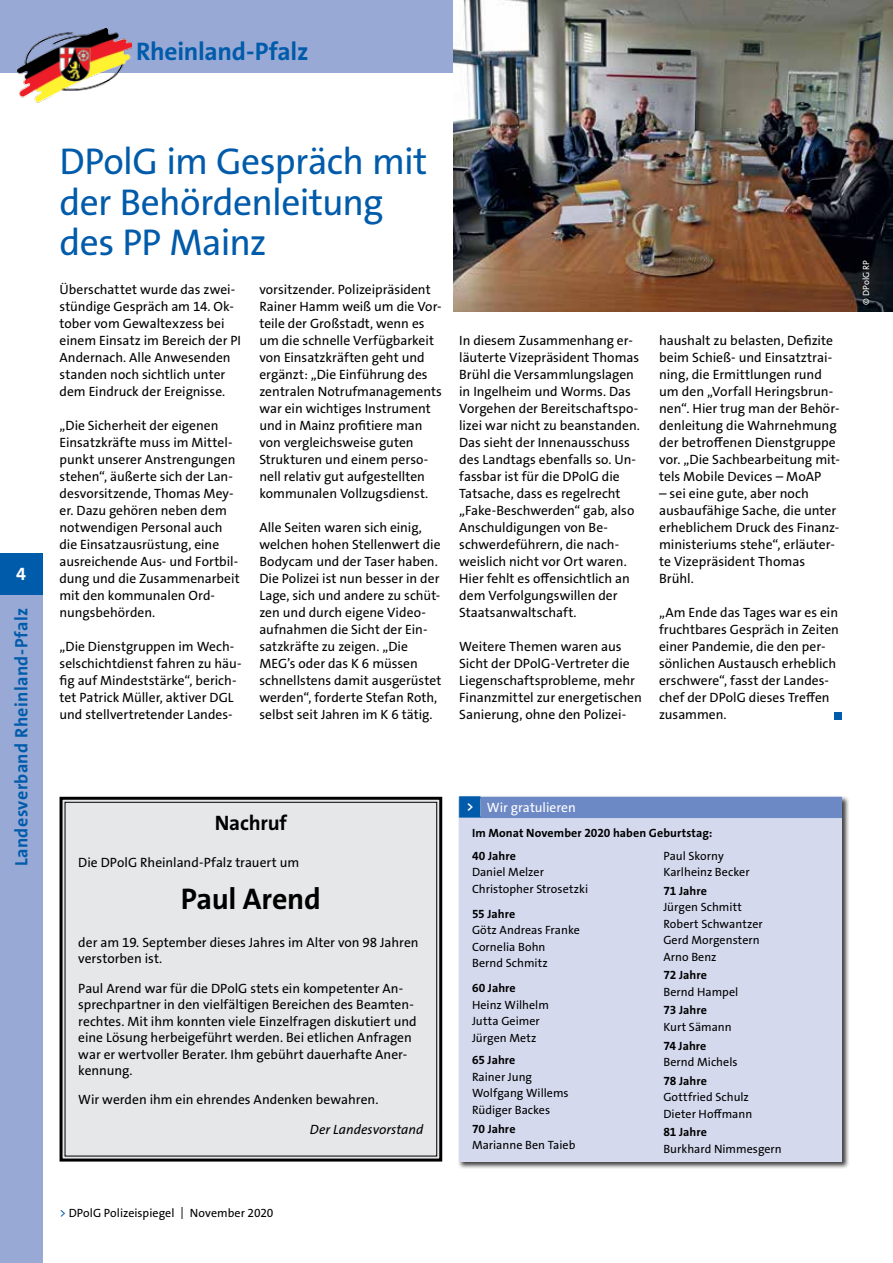
<style>
.page{position:relative;width:893px;height:1263px;background:#fff}
.page>*{position:absolute;margin:0;border:0;box-sizing:border-box;transform-origin:0 0}
.t1{font:37.5px/40.5px "The Sans Os F";letter-spacing:-.015em;color:#005baa}
.t2{font:700 30px "The Sans Os F";letter-spacing:-.01em;color:#000}
.t3{font:700 25.5px "The Sans Os F";letter-spacing:-.01em;color:#005baa}
.t4{font:700 21px "The Sans Os F";letter-spacing:-.01em;color:#000}
.t5{font:700 18px "The Sans Os F";letter-spacing:.02em;color:#005baa}
.t6{font:700 18px "The Sans Os F";color:#fff}
.t7{font:13.5px/17px "The Sans Os F";color:#000}
.t8{font:italic 13.5px "The Sans Os F";letter-spacing:.005em;color:#000}
.t9{font:13.5px "The Sans Os F";color:#fff}
.t10{font:12px/16.5px "The Sans Os F";letter-spacing:.005em;color:#000}
.t11{font:700 12px/23px "The Sans Os F";letter-spacing:.005em;color:#000}
.t12{font:9px "The Sans Os F";letter-spacing:.015em;color:#fff}
.s1{color:#005baa}
.s2{font-family:"Top Numbers";color:#005baa}
</style>
<div class="page">
<div style="left:458px;top:795px;width:391px;height:374px;background:#000;opacity:.75"></div>
<div style="left:459px;top:797px;width:383px;height:364px;background:#d4d9ee"></div>
<div style="left:480px;top:797px;width:362px;height:21px;background:#6d89c5"></div>
<div style="left:463px;top:799px;width:17px;height:17px;background:#fff"></div>
<div style="left:59px;top:796px;width:384px;height:366px;background:#e6e7e8"></div>
<div style="left:65px;top:802px;width:372px;height:354px;border:1px solid #000"></div>
<div style="left:835px;top:712px;width:7px;height:7px;background:#005baa"></div>
<img style="left:453px;top:0;width:440px;height:311px">
<div style="left:0;top:553px;width:43px;height:42px;background:#005baa"></div>
<div style="left:0;top:595px;width:43px;height:668px;background:#98a9d6"></div>
<div style="left:0;top:0;width:453px;height:72px;background:#98a9d6"></div>
<img style="left:18px;top:28px;width:114px;height:75px">
<h3 class="t3" style="left:136px;top:35px;width:174px">Rheinland-Pfalz</h3>
<h3 class="t6" style="left:16px;top:562px;width:11px">4</h3>
<h3 class="t5" style="left:10px;top:866px;width:260px;rotate:-90deg">Landesverband Rheinland-Pfalz</h3>
<h1 class="t1" style="left:60px;top:142px;width:369px">DPolG im Gespräch mit der Behördenleitung des PP Mainz</h1>
<p class="t7" style="left:60px;top:281px;width:183px">Überschattet wurde das zwei&shy;stündige Gespräch am 14. Ok&shy;tober vom Gewaltexzess bei einem Einsatz im Bereich der PI<br>Andernach. Alle Anwesenden standen noch sichtlich unter dem Eindruck der Ereignisse.</p>
<p class="t7" style="left:60px;top:417px;width:182px">„Die Sicherheit der eigenen<br>Einsatzkräfte muss im Mittel&shy;punkt unserer Anstrengungen stehen“, äußerte sich der Lan&shy;desvorsitzende, Thomas Mey&shy;er. Dazu gehören neben dem notwendigen Personal auch die Einsatzausrüstung, eine ausreichende Aus- und Fortbil&shy;dung und die Zusammenarbeit mit den kommunalen Ord&shy;nungsbehörden.</p>
<p class="t7" style="left:60px;top:638px;width:183px">„Die Dienstgruppen im Wech&shy;selschichtdienst fahren zu häu&shy;fig auf Mindeststärke“, berich&shy;tet Patrick Müller, aktiver DGL und stellvertretender Landes-</p>
<p class="t7" style="left:259px;top:281px;width:184px">vorsitzender. Polizeipräsident<br>Rainer Hamm weiß um die Vor&shy;teile der Großstadt, wenn es um die schnelle Verfügbarkeit von Einsatzkräften geht und ergänzt: „Die Einführung des zentralen Notrufmanagements war ein wichtiges Instrument und in Mainz profitiere man von vergleichsweise guten<br>Strukturen und einem perso&shy;nell relativ gut aufgestellten kommunalen Vollzugsdienst.</p>
<p class="t7" style="left:259px;top:519px;width:184px">Alle Seiten waren sich einig, welchen hohen Stellenwert die<br>Bodycam und der Taser haben.<br>Die Polizei ist nun besser in der<br>Lage, sich und andere zu schüt&shy;zen und durch eigene Video&shy;aufnahmen die Sicht der Ein&shy;satzkräfte zu zeigen. „Die<br>MEG’s oder das K 6 müssen schnellstens damit ausgerüstet werden“, forderte Stefan Roth, selbst seit Jahren im K 6 tätig.</p>
<p class="t7" style="left:459px;top:332px;width:182px">In diesem Zusammenhang er&shy;läuterte Vizepräsident Thomas<br>Brühl die Versammlungslagen in Ingelheim und Worms. Das<br>Vorgehen der Bereitschaftspo&shy;lizei war nicht zu beanstanden.<br>Das sieht der Innenausschuss des Landtags ebenfalls so. Un&shy;fassbar ist für die DPolG die<br>Tatsache, dass es regelrecht „Fake-Beschwerden“ gab, also<br>Anschuldigungen von Be&shy;schwerdeführern, die nach&shy;weislich nicht vor Ort waren.<br>Hier fehlt es offensichtlich an dem Verfolgungswillen der<br>Staatsanwaltschaft.</p>
<p class="t7" style="left:459px;top:638px;width:184px">Weitere Themen waren aus<br>Sicht der DPolG-Vertreter die<br>Liegenschaftsprobleme, mehr<br>Finanzmittel zur energetischen<br>Sanierung, ohne den Polizei-</p>
<p class="t7" style="left:659px;top:332px;width:182px">haushalt zu belasten, Defizite beim Schieß- und Einsatztrai&shy;ning, die Ermittlungen rund um den „Vorfall Heringsbrun&shy;nen“. Hier trug man der Behör&shy;denleitung die Wahrnehmung der betroffenen Dienstgruppe vor. „Die Sachbearbeitung mit&shy;tels Mobile Devices – MoAP</p>
<p class="t7" style="left:659px;top:485px;width:182px">– sei eine gute, aber noch ausbaufähige Sache, die unter erheblichem Druck des Finanz&shy;ministeriums stehe“, erläuter&shy;te Vizepräsident Thomas<br>Brühl.</p>
<p class="t7" style="left:659px;top:604px;width:181px">„Am Ende das Tages war es ein fruchtbares Gespräch in Zeiten einer Pandemie, die den per&shy;sönlichen Austausch erheblich erschwere“, fasst der Landes&shy;chef der DPolG dieses Treffen zusammen.</p>
<p class="t12" style="left:860px;top:305px;width:47px;rotate:-90deg">© DPolG RP</p>
<h3 class="t4" style="left:215px;top:809px;width:74px">Nachruf</h3>
<p class="t7" style="left:78px;top:854px;width:223px">Die DPolG Rheinland-Pfalz trauert um</p>
<h2 class="t2" style="left:181px;top:879px;width:141px">Paul Arend</h2>
<p class="t7" style="left:78px;top:934px;width:342px;line-height:16.5px">der am 19. September dieses Jahres im Alter von 98 Jahren verstorben ist.</p>
<p class="t7" style="left:78px;top:980px;width:340px;line-height:16.5px">Paul Arend war für die DPolG stets ein kompetenter An&shy;sprechpartner in den vielfältigen Bereichen des Beamten&shy;rechtes. Mit ihm konnten viele Einzelfragen diskutiert und eine Lösung herbeigeführt werden. Bei etlichen Anfragen war er wertvoller Berater. Ihm gebührt dauerhafte Aner&shy;kennung.</p>
<p class="t7" style="left:78px;top:1091px;width:302px">Wir werden ihm ein ehrendes Andenken bewahren.</p>
<p class="t8" style="left:310px;top:1120px;width:115px">Der Landesvorstand</p>
<p class="t10" style="left:60px;top:1204px;width:215px"><span class="s1">&gt;</span> DPolG Polizeispiegel | November 2020</p>
<p class="t9" style="left:459px;top:798px;width:118px"><span class="s2">&lt;</span> Wir gratulieren</p>
<p class="t11" style="left:472px;top:821px;width:242px">Im Monat November 2020 haben Geburtstag:<br>40 Jahre</p>
<p class="t10" style="left:472px;top:864px;width:118px">Daniel Melzer<br>Christopher Strosetzki</p>
<p class="t11" style="left:472px;top:902px;width:45px">55 Jahre</p>
<p class="t10" style="left:472px;top:922px;width:109px">Götz Andreas Franke<br>Cornelia Bohn<br>Bernd Schmitz</p>
<p class="t11" style="left:472px;top:977px;width:45px">60 Jahre</p>
<p class="t10" style="left:472px;top:996px;width:78px">Heinz Wilhelm<br>Jutta Geimer<br>Jürgen Metz</p>
<p class="t11" style="left:472px;top:1049px;width:45px">65 Jahre</p>
<p class="t10" style="left:472px;top:1069px;width:98px">Rainer Jung<br>Wolfgang Willems<br>Rüdiger Backes</p>
<p class="t11" style="left:472px;top:1117px;width:45px">70 Jahre</p>
<p class="t10" style="left:472px;top:1137px;width:105px">Marianne Ben Taieb</p>
<p class="t10" style="left:663px;top:847px;width:88px">Paul Skorny<br>Karlheinz Becker</p>
<p class="t11" style="left:663px;top:879px;width:45px">71 Jahre</p>
<p class="t10" style="left:663px;top:899px;width:101px">Jürgen Schmitt<br>Robert Schwantzer<br>Gerd Morgenstern<br>Arno Benz</p>
<p class="t11" style="left:663px;top:964px;width:45px">72 Jahre</p>
<p class="t10" style="left:663px;top:983px;width:77px">Bernd Hampel</p>
<p class="t11" style="left:663px;top:999px;width:45px">73 Jahre</p>
<p class="t10" style="left:663px;top:1019px;width:70px">Kurt Sämann</p>
<p class="t11" style="left:663px;top:1034px;width:45px">74 Jahre</p>
<p class="t10" style="left:663px;top:1054px;width:76px">Bernd Michels</p>
<p class="t11" style="left:663px;top:1069px;width:45px">78 Jahre</p>
<p class="t10" style="left:663px;top:1089px;width:90px">Gottfried Schulz<br>Dieter Hoffmann</p>
<p class="t11" style="left:663px;top:1121px;width:45px">81 Jahre</p>
<p class="t10" style="left:663px;top:1140px;width:120px">Burkhard Nimmesgern</p>
</div>
